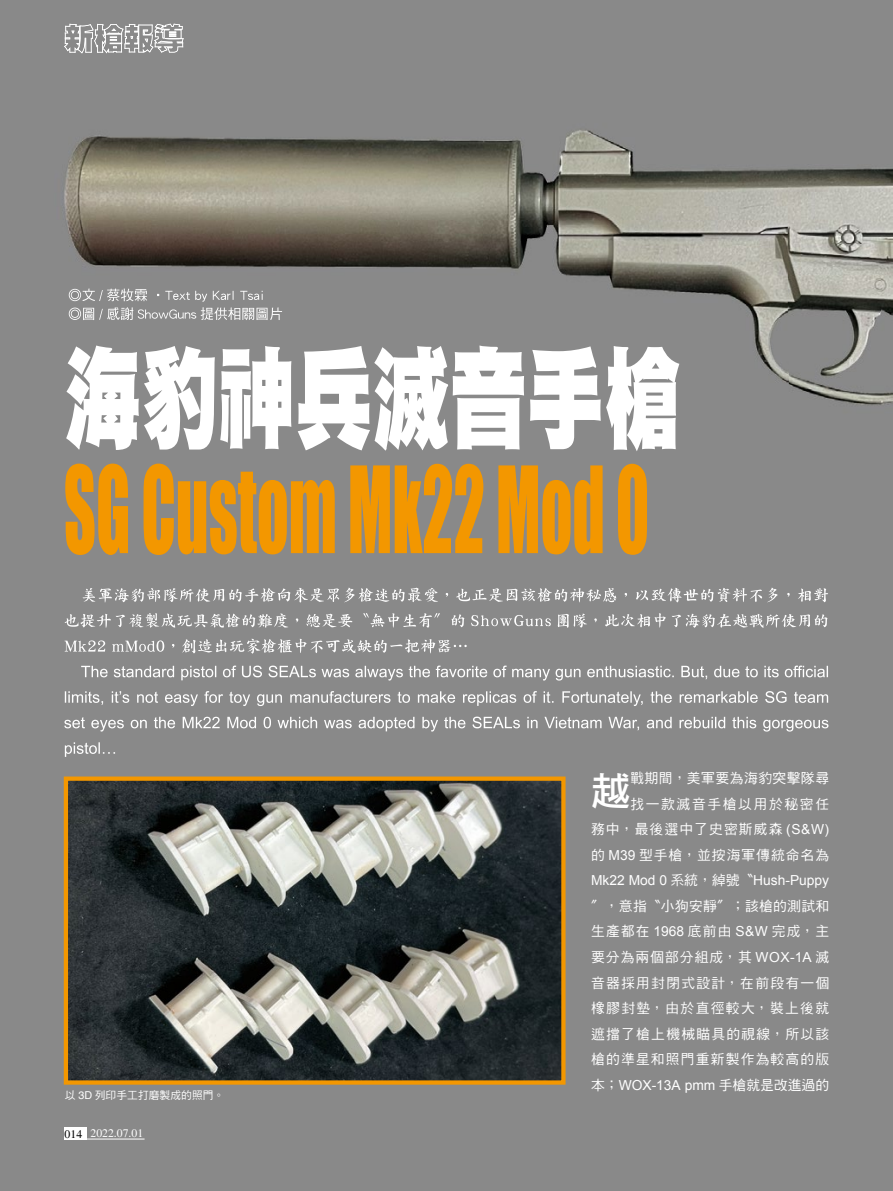
<style>
.page{position:relative;width:893px;height:1191px;background:#898989}
.page>*{position:absolute;margin:0;border:0;box-sizing:border-box;transform-origin:0 0}
.t1{font:39.3px "DF Hei Std W7";color:#fff}
.t2{font:13.8px/25.5px "DF Hei Std W5";letter-spacing:.085em;color:#fff;text-align:right}
.t3{font:13.8px "Arial";color:#fff}
.t4{font:11.7px "Times";color:#fff}
.t5{font:10.8px "DF Hei Std W5";color:#fff}
.s1{font-family:"Helvetica"}
.s2{color:#000}
.s3{font-family:"Arial"}
.s4{font-family:"DF Hei Std W5"}
</style>
<div class="page">
<img style="left:69px;top:781px;width:492px;height:298px">
<div style="left:64px;top:776px;width:502px;height:308px;border:4px solid #f39700"></div>
<div style="left:64px;top:1127px;width:23px;height:12px;background:#fff"></div>
<hr style="left:86px;top:1138px;width:59px;height:1px;background:#fff">
<img style="left:64px;top:23px;width:724px;height:332px">
<img style="left:788px;top:168px;width:105px;height:564px">
<img style="left:677px;top:355px;width:112px;height:377px">
<img style="left:83px;top:588px;width:745px;height:14px">
<img style="left:65px;top:613px;width:763px;height:15px">
<img style="left:65px;top:639px;width:402px;height:14px">
<img style="left:81px;top:665px;width:748px;height:15px">
<img style="left:65px;top:691px;width:764px;height:15px">
<img style="left:64px;top:716px;width:765px;height:15px">
<img style="left:65px;top:742px;width:50px;height:15px">
<img style="left:65px;top:463px;width:582px;height:92px">
<img style="left:66px;top:345px;width:613px;height:106px">
<img style="left:69px;top:288px;width:194px;height:14px">
<img style="left:69px;top:307px;width:213px;height:13px">
<img style="left:154px;top:24px;width:30px;height:29px">
<p class="t5" style="left:65px;top:1089px;width:161px">以 <span class="s1">3D</span> 列印手工打磨製成的照門。</p>
<p class="t4" style="left:65px;top:1126px;width:80px"><span class="s2">014</span> 2022.07.01</p>
<p class="t2" style="left:591px;top:765px;width:240px">戰期間，美軍要為海豹突擊隊尋<br>找一款滅音手槍以用於秘密任<br>務中，最後選中了史密斯威森 <span class="s3">(S&amp;W)</span>的 <span class="s3">M39</span> 型手槍，並按海軍傳統命名為</p>
<p class="t3" style="left:591px;top:871px;width:240px">Mk22 Mod 0 <span class="s4">系統，綽號〝</span>Hush-Puppy</p>
<p class="t2" style="left:591px;top:893px;width:240px;text-align:justify">〞，意指〝小狗安靜〞；該槍的測試和生產都在 <span class="s3">1968</span> 底前由 <span class="s3">S&amp;W</span> 完成，主要分為兩個部分組成，其 <span class="s3">WOX-1A</span> 滅音器採用封閉式設計，在前段有一個橡膠封墊，由於直徑較大，裝上後就遮擋了槍上機械瞄具的視線，所以該槍的準星和照門重新製作為較高的版本；<span class="s3">WOX-13A pmm</span> 手槍就是改進過的</p>
<h1 class="t1" style="left:591px;top:770px;width:41px">越</h1>
</div>
